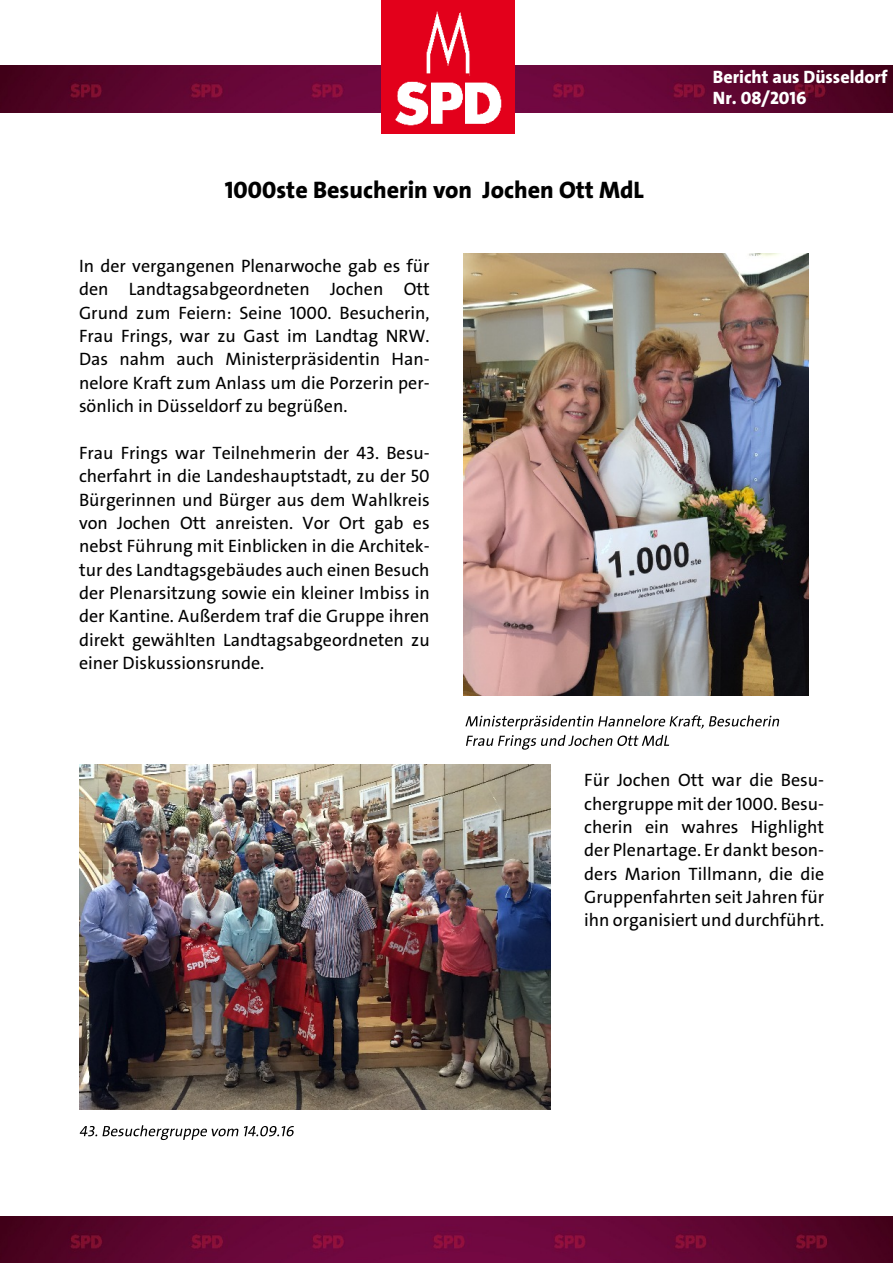
<style>
.page{position:relative;width:893px;height:1263px;background:#fff}
.page>*{position:absolute;margin:0;border:0;box-sizing:border-box;transform-origin:0 0}
.t1{font:24px "The Sans LP8 Ex Bld";color:#000}
.t2{font:18px/23.4px "The Sans LP5 Plain";color:#000;text-align:justify}
.t3{font:18px/20.4px "The Sans LP8 Ex Bld";color:#fff}
</style>
<div class="page">
<img style="left:0;top:66px;width:893px;height:46px">
<img style="left:381px;top:0;width:133px;height:133px">
<img style="left:0;top:1217px;width:893px;height:46px">
<img style="left:464px;top:254px;width:345px;height:442px">
<img style="left:79px;top:765px;width:471px;height:345px">
<svg style="left:465px;top:715px;width:314px;height:35px"></svg>
<svg style="left:80px;top:1125px;width:158px;height:15px"></svg>
<svg style="left:244px;top:1126px;width:50px;height:10px"></svg>
<h1 class="t1" style="left:225px;top:180px;width:421px">1000ste Besucherin von Jochen Ott MdL</h1>
<p class="t2" style="left:79px;top:256px;width:352px">In der vergangenen Plenarwoche gab es für den Landtagsabgeordneten Jochen Ott Grund zum Feiern: Seine 1000. Besucherin, Frau Frings, war zu Gast im Landtag NRW.<br>Das nahm auch Ministerpräsidentin Han&shy;nelore Kraft zum Anlass um die Porzerin per&shy;sönlich in Düsseldorf zu begrüßen.</p>
<p class="t2" style="left:79px;top:443px;width:352px">Frau Frings war Teilnehmerin der 43. Besu&shy;cherfahrt in die Landeshauptstadt, zu der 50<br>Bürgerinnen und Bürger aus dem Wahlkreis von Jochen Ott anreisten. Vor Ort gab es nebst Führung mit Einblicken in die Architek&shy;tur des Landtagsgebäudes auch einen Besuch der Plenarsitzung sowie ein kleiner Imbiss in der Kantine. Außerdem traf die Gruppe ihren direkt gewählten Landtagsabgeordneten zu einer Diskussionsrunde.</p>
<p class="t3" style="left:713px;top:69px;width:176px">Bericht aus Düsseldorf<br>Nr. 08/2016</p>
<p class="t2" style="left:584px;top:770px;width:241px">Für Jochen Ott war die Besu&shy;chergruppe mit der 1000. Besu&shy;cherin ein wahres Highlight der Plenartage. Er dankt beson&shy;ders Marion Tillmann, die die Gruppenfahrten seit Jahren für ihn organisiert und durchführt.</p>
</div>
